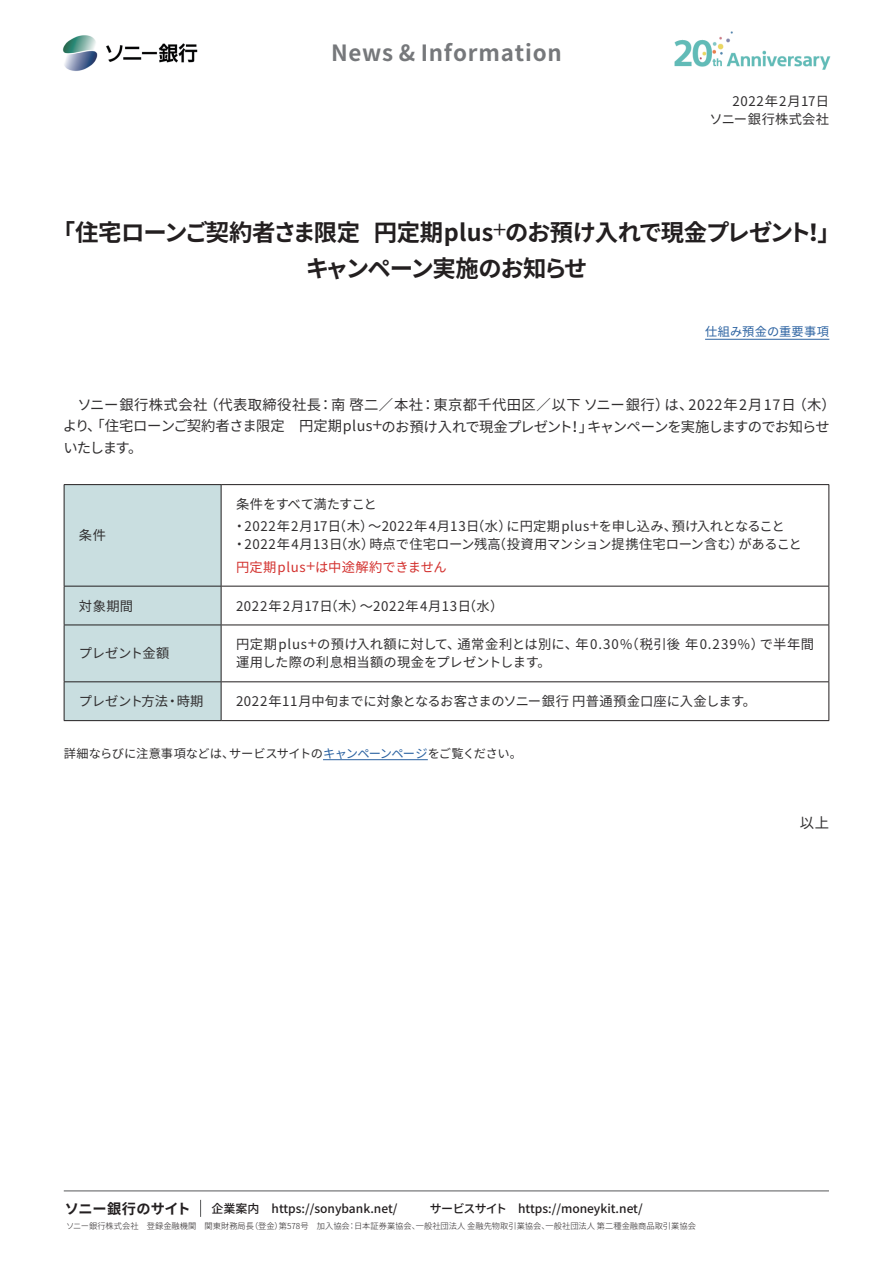
<style>
.page{position:relative;width:893px;height:1263px;background:#fff}
.page>*{position:absolute;margin:0;border:0;box-sizing:border-box;transform-origin:0 0}
.t1{font:700 23.4px/36.2px "Noto Sans CJ Kjp";letter-spacing:-.055em;color:#231f20}
.t2{font:700 23.4px "Noto Sans CJ Kjp";letter-spacing:.005em;color:#231f20}
.t3{font:700 22.35px "Noto Sans CJ Kjp";letter-spacing:.035em;color:#76787b}
.t4{font:14.4px/21.3px "Noto Sans CJ Kjp";color:#312f30}
.t5{font:14.4px "Noto Sans CJ Kjp";letter-spacing:.025em;color:#312f30}
.t6{font:14.4px "Noto Sans CJ Kjp";letter-spacing:-.065em;color:#312f30}
.t7{font:14.4px "Noto Sans CJ Kjp";letter-spacing:-.04em;color:#312f30}
.t8{font:14.4px "Noto Sans CJ Kjp";letter-spacing:.075em;color:#312f30}
.t9{font:700 14.25px "Noto Sans CJ Kjp";letter-spacing:.005em;color:#231f20}
.t10{font:13.35px/18px "Noto Sans CJ Kjp";letter-spacing:.015em;color:#312f30;text-align:right}
.t11{font:13.35px "Noto Sans CJ Kjp";letter-spacing:.065em;color:#312f30}
.t12{font:13.35px "Noto Sans CJ Kjp";letter-spacing:-.03em;color:#312f30}
.t13{font:13.35px "Noto Sans CJ Kjp";letter-spacing:.08em;color:#312f30}
.t14{font:13.35px "Noto Sans CJ Kjp";letter-spacing:-.055em;color:#312f30}
.t15{font:13.35px "Noto Sans CJ Kjp";letter-spacing:-.005em;color:#312f30}
.t16{font:13.35px "Noto Sans CJ Kjp";letter-spacing:-.01em;color:#d3312e}
.t17{font:13.35px "Noto Sans CJ Kjp";letter-spacing:-.07em;color:#312f30}
.t18{font:13.35px "Noto Sans CJ Kjp";letter-spacing:.04em;color:#312f30}
.t19{font:13.35px "Noto Sans CJ Kjp";letter-spacing:.045em;color:#d3312e}
.t20{font:13.35px "Noto Sans CJ Kjp";letter-spacing:.06em;color:#312f30}
.t21{font:12.15px "Noto Sans CJ Kjp";letter-spacing:-.04em;color:#312f30}
.t22{font:12.15px "Noto Sans CJ Kjp";letter-spacing:-.005em;color:#312f30}
.t23{font:12.15px "Noto Sans CJ Kjp";letter-spacing:.03em;color:#2b62a1}
.t24{font:500 12px "Noto Sans CJ Kjp";color:#231f20}
.t25{font:700 11.7px "Noto Sans CJ Kjp";color:#231f20}
.t26{font:8.55px "Noto Sans CJ Kjp";color:#312f30}
.t27{font:300 8.25px "Noto Sans CJ Kjp";color:#231f20}
.t28{font:7.95px "Noto Sans CJ Kjp";color:#312f30}
.t29{font:7.95px "Noto Sans CJ Kjp";color:#d3312e}
.s1{color:#2b62a1}
</style>
<div class="page">
<img style="left:62px;top:35px;width:136px;height:36px">
<img style="left:674px;top:31px;width:157px;height:39px">
<hr style="left:705px;top:339px;width:124px;height:1px;background:#2b62a1">
<div style="left:65px;top:485px;width:156px;height:235px;background:#c9dee0"></div>
<hr style="left:64px;top:484px;width:157px;height:1px;background:#231f20">
<hr style="left:64px;top:485px;width:1px;height:101px;background:#231f20">
<hr style="left:221px;top:484px;width:608px;height:1px;background:#231f20">
<hr style="left:221px;top:485px;width:1px;height:101px;background:#231f20">
<hr style="left:828px;top:485px;width:1px;height:101px;background:#231f20">
<hr style="left:64px;top:586px;width:1px;height:39px;background:#231f20">
<hr style="left:221px;top:586px;width:1px;height:39px;background:#231f20">
<hr style="left:828px;top:586px;width:1px;height:39px;background:#231f20">
<hr style="left:64px;top:625px;width:1px;height:56px;background:#231f20">
<hr style="left:221px;top:625px;width:1px;height:56px;background:#231f20">
<hr style="left:828px;top:625px;width:1px;height:56px;background:#231f20">
<hr style="left:64px;top:682px;width:1px;height:38px;background:#231f20">
<hr style="left:221px;top:682px;width:1px;height:38px;background:#231f20">
<hr style="left:828px;top:682px;width:1px;height:38px;background:#231f20">
<hr style="left:64px;top:586px;width:157px;height:1px;background:#231f20">
<hr style="left:221px;top:586px;width:608px;height:1px;background:#231f20">
<hr style="left:64px;top:625px;width:157px;height:1px;background:#231f20">
<hr style="left:221px;top:625px;width:608px;height:1px;background:#231f20">
<hr style="left:64px;top:681px;width:157px;height:1px;background:#231f20">
<hr style="left:221px;top:681px;width:608px;height:1px;background:#231f20">
<hr style="left:64px;top:720px;width:157px;height:1px;background:#231f20">
<hr style="left:221px;top:720px;width:608px;height:1px;background:#231f20">
<hr style="left:323px;top:759px;width:105px;height:1px;background:#2b62a1">
<hr style="left:64px;top:1191px;width:765px;height:1px;background:#57585a">
<svg style="left:200px;top:1200px;width:1px;height:17px"></svg>
<h2 class="t3" style="left:331px;top:40px;width:232px">News &amp; Information</h2>
<p class="t10" style="left:710px;top:93px;width:121px">2022年2月17日<br>ソニー銀行株式会社</p>
<h1 class="t1" style="left:306px;top:214px;width:283px;text-indent:-254px">「住宅ローンご契約者さま限定<br>キャンペーン実施のお知らせ</h1>
<h1 class="t1" style="left:505px;top:214px;width:337px">のお預け入れで現金プレゼント「</h1>
<h1 class="t2" style="left:374px;top:219px;width:121px">円定期plus</h1>
<h1 class="t1" style="left:802px;top:214px;width:25px">!</h1>
<p class="t25" style="left:494px;top:223px;width:13px">╋</p>
<p class="t23" style="left:705px;top:325px;width:126px">仕組み預金の重要事項</p>
<p class="t5" style="left:204px;top:397px;width:119px">（代表取締役社長</p>
<p class="t5" style="left:421px;top:397px;width:250px">：東京都千代田区／以下ソニー銀行）</p>
<p class="t4" style="left:319px;top:395px;width:106px">：南啓二／本社</p>
<p class="t8" style="left:688px;top:397px;width:109px">2022年2月17日</p>
<p class="t5" style="left:64px;top:397px;width:145px">　ソニー銀行株式会社</p>
<p class="t4" style="left:664px;top:395px;width:30px">は、</p>
<p class="t4" style="left:792px;top:395px;width:45px">（木(</p>
<p class="t4" style="left:87px;top:416px;width:287px">、「住宅ローンご契約者さま限定　円定期plus</p>
<p class="t7" style="left:381px;top:418px;width:193px">のお預け入れで現金プレゼント</p>
<p class="t6" style="left:587px;top:418px;width:244px">キャンペーンを実施しますのでお知らせ</p>
<p class="t4" style="left:63px;top:416px;width:81px">より<br>いたします。</p>
<p class="t26" style="left:373px;top:420px;width:10px">╋</p>
<p class="t4" style="left:568px;top:416px;width:27px">！」</p>
<p class="t10" style="left:79px;top:527px;width:29px">条件</p>
<p class="t10" style="left:79px;top:597px;width:56px">対象期間</p>
<p class="t12" style="left:79px;top:646px;width:92px">プレゼント金額</p>
<p class="t12" style="left:79px;top:694px;width:91px">プレゼント方法</p>
<p class="t10" style="left:177px;top:693px;width:28px">時期</p>
<p class="t10" style="left:166px;top:693px;width:15px">・</p>
<p class="t14" style="left:236px;top:497px;width:143px">条件をすべて満たすこと</p>
<p class="t11" style="left:233px;top:519px;width:281px">・2022年2月17 （日木）～2022年4月13 （日水）</p>
<p class="t10" style="left:599px;top:518px;width:80px">を申し込み、</p>
<p class="t18" style="left:507px;top:519px;width:84px">に円定期plus</p>
<p class="t17" style="left:672px;top:519px;width:115px">預け入れとなること</p>
<p class="t28" style="left:591px;top:521px;width:9px">╋</p>
<p class="t11" style="left:233px;top:537px;width:143px">・2022年4月13 （日水）</p>
<p class="t16" style="left:315px;top:559px;width:133px">は中途解約できません</p>
<p class="t10" style="left:493px;top:536px;width:252px">（投資用マンション提携住宅ローン含む）</p>
<p class="t15" style="left:369px;top:537px;width:133px">時点で住宅ローン残高</p>
<p class="t10" style="left:738px;top:536px;width:65px">があること</p>
<p class="t19" style="left:236px;top:559px;width:71px">円定期plus</p>
<p class="t11" style="left:236px;top:598px;width:269px">2022年2月17 （日木）～2022年4月13 （日水(</p>
<p class="t29" style="left:307px;top:561px;width:9px">╋</p>
<p class="t13" style="left:626px;top:637px;width:140px">（税引後年0.239%）</p>
<p class="t10" style="left:576px;top:636px;width:58px">年0.30%</p>
<p class="t10" style="left:760px;top:636px;width:56px">で半年間</p>
<p class="t10" style="left:458px;top:636px;width:122px">通常金利とは別に、</p>
<p class="t10" style="left:317px;top:636px;width:145px">の預け入れ額に対して、</p>
<p class="t20" style="left:236px;top:637px;width:73px">円定期plus</p>
<p class="t28" style="left:309px;top:639px;width:9px">╋</p>
<p class="t10" style="left:236px;top:654px;width:316px">運用した際の利息相当額の現金をプレゼントします。</p>
<p class="t10" style="left:236px;top:693px;width:522px">2022年11月中旬までに対象となるお客さまのソニー銀行円普通預金口座に入金します。</p>
<p class="t21" style="left:229px;top:747px;width:294px">サービスサイトの<span class="s1">キャンペーンページ</span>をご覧ください。</p>
<p class="t22" style="left:64px;top:747px;width:172px">詳細ならびに注意事項などは、</p>
<p class="t4" style="left:800px;top:813px;width:31px">以上</p>
<p class="t9" style="left:65px;top:1200px;width:128px">ソニー銀行のサイト</p>
<p class="t24" style="left:212px;top:1202px;width:188px">企業案内　https://sonybank.net/</p>
<p class="t24" style="left:430px;top:1202px;width:215px">サービスサイト　https://moneykit.net/</p>
<p class="t27" style="left:250px;top:1221px;width:101px">（登金第） 578号　加入協会</p>
<p class="t27" style="left:546px;top:1221px;width:152px">一般社団法人第二種金融商品取引業協会</p>
<p class="t27" style="left:66px;top:1221px;width:190px">ソニー銀行株式会社　登録金融機関　関東財務局長</p>
<p class="t27" style="left:354px;top:1221px;width:67px">日本証券業協会、</p>
<p class="t27" style="left:416px;top:1221px;width:135px">一般社団法人金融先物取引業協会、</p>
<p class="t27" style="left:348px;top:1221px;width:10px">：</p>
</div>
